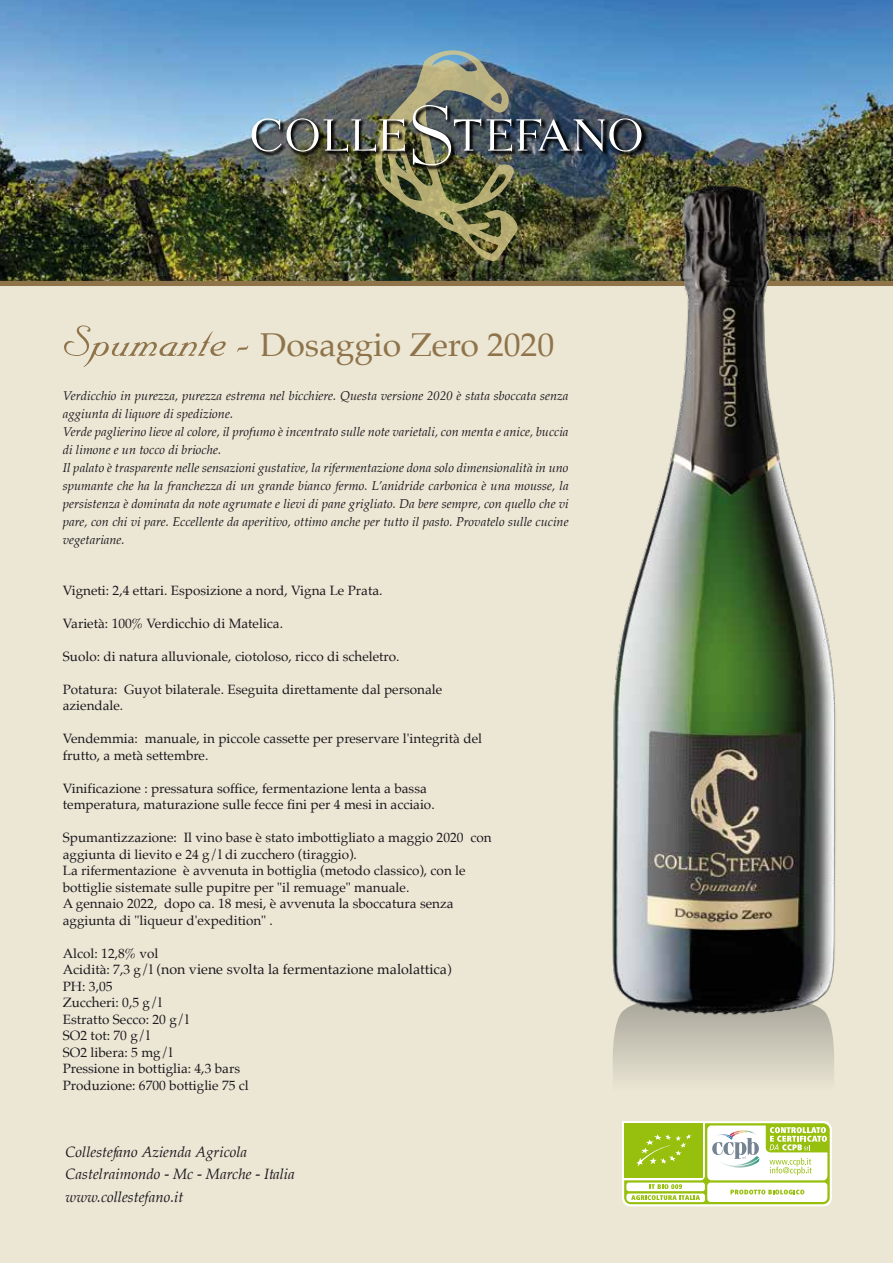
<style>
.page{position:relative;width:893px;height:1263px;background:#fff}
.page>*{position:absolute;margin:0;border:0;box-sizing:border-box;transform-origin:0 0}
.t1{font:33px "Palatino";letter-spacing:-.005em;color:#8f7349}
.t2{font:italic 15px/22.5px "Palatino";color:#1a171c}
.t3{font:14.25px "Palatino";color:#1a171c}
.t4{font:13.5px/16.5px "Palatino";color:#1a171c}
.t5{font:italic 12.75px/18px "Palatino";color:#1a171c}
.s1{font-family:"Nuptial Script";font-size:50.25px}
.s2{font-size:13.5px}
</style>
<div class="page">
<img style="left:0;top:0;width:893px;height:281px">
<div style="left:0;top:283px;width:893px;height:980px;background:#ece7d5"></div>
<div style="left:0;top:281px;width:893px;height:5px;background:#8f7349"></div>
<svg style="left:622px;top:1121px;width:210px;height:85px;background:#cddf91"></svg>
<div style="left:613px;top:1037px;width:221px;height:21px;background:#cbc8b9"></div>
<img style="left:251px;top:50px;width:391px;height:211px">
<img style="left:571px;top:125px;width:303px;height:912px">
<h1 class="t1" style="left:63px;top:317px;width:493px"><span class="s1">Spumante -</span> Dosaggio Zero 2020</h1>
<p class="t5" style="left:63px;top:387px;width:507px">Verdicchio in purezza, purezza estrema nel bicchiere. Questa versione 2020 è stata sboccata senza aggiunta di liquore di spedizione.<br>Verde paglierino lieve al colore, il profumo è incentrato sulle note varietali, con menta e anice, buccia di limone e un tocco di brioche.<br>Il palato è trasparente nelle sensazioni gustative, la rifermentazione dona solo dimensionalità in uno spumante che ha la franchezza di un grande bianco fermo. L’anidride carbonica è una mousse, la persistenza è dominata da note agrumate e lievi di pane grigliato. Da bere sempre, con quello che vi pare, con chi vi pare. Eccellente da aperitivo, ottimo anche per tutto il pasto. Provatelo sulle cucine vegetariane.</p>
<p class="t4" style="left:63px;top:582px;width:321px">Vigneti: 2,4 ettari. Esposizione a nord, Vigna Le Prata.</p>
<p class="t4" style="left:63px;top:615px;width:222px">Varietà: 100% Verdicchio di Matelica.</p>
<p class="t4" style="left:63px;top:648px;width:338px">Suolo: di natura alluvionale, ciotoloso, ricco di scheletro.</p>
<p class="t4" style="left:63px;top:681px;width:381px">Potatura: Guyot bilaterale. Eseguita direttamente dal personale aziendale.</p>
<p class="t4" style="left:63px;top:730px;width:421px">Vendemmia: manuale, in piccole cassette per preservare l'integrità del frutto, a metà settembre.</p>
<p class="t4" style="left:63px;top:780px;width:373px">Vinificazione : pressatura soffice, fermentazione lenta a bassa temperatura, maturazione sulle fecce fini per 4 mesi in acciaio.</p>
<p class="t4" style="left:63px;top:829px;width:430px">Spumantizzazione: Il vino base è stato imbottigliato a maggio 2020 con aggiunta di lievito e 24 g/l di zucchero (tiraggio).<br>La rifermentazione è avvenuta in bottiglia (metodo classico), con le bottiglie sistemate sulle pupitre per "il remuage" manuale.<br>A gennaio 2022, dopo ca. 18 mesi, è avvenuta la sboccatura senza aggiunta di "liqueur d'expedition" .</p>
<p class="t4" style="left:63px;top:945px;width:97px">Alcol: 12,8% vol</p>
<p class="t3" style="left:63px;top:957px;width:390px"><span class="s2">Acidità: 7,3 g/l (</span>non viene svolta la fermentazione malolattica<span class="s2">)</span></p>
<p class="t4" style="left:63px;top:978px;width:188px">PH: 3,05<br>Zuccheri: 0,5 g/l<br>Estratto Secco: 20 g/l<br>SO2 tot: 70 g/l<br>SO2 libera: 5 mg/l<br>Pressione in bottiglia: 4,3 bars<br>Produzione: 6700 bottiglie 75 cl</p>
<p class="t2" style="left:66px;top:1140px;width:231px">Collestefano Azienda Agricola<br>Castelraimondo - Mc - Marche - Italia www.collestefano.it</p>
</div>
